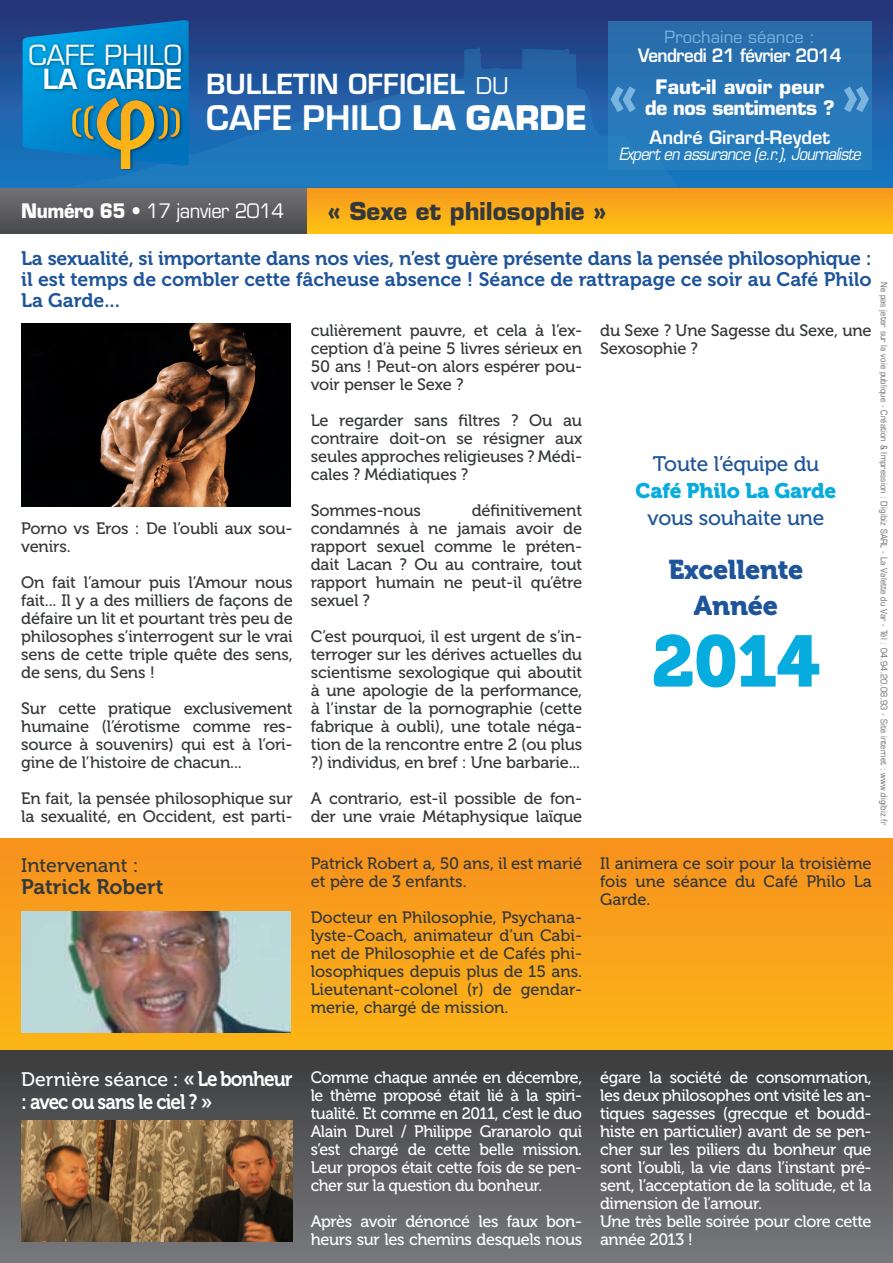
<style>
.page{position:relative;width:893px;height:1263px;background:#fff}
.page>*{position:absolute;margin:0;border:0;box-sizing:border-box;transform-origin:0 0}
.t1{font:72px "Museo 900";color:#07acdf}
.t2{font:700 54px "Eurostile LT Std";color:#7bb5df}
.t3{font:600 33px "Eurostile LT Std";color:#fff}
.t4{font:600 27px "Eurostile LT Std";color:#fff}
.t5{font:27px/24.3px "Eurostile LT Std";color:#fff;text-align:center}
.t6{font:27px "Museo 900";letter-spacing:-.01em;color:#1e549a}
.t7{font:700 24px "Eurostile LT Std";color:#35383a}
.t8{font:21px "Museo 500";letter-spacing:-.01em;color:#1e549a}
.t9{font:21px "Museo 700";letter-spacing:-.05em;color:#fff;scale:.9 1}
.t10{font:21px "Museo 900";letter-spacing:-.01em;color:#07acdf}
.t11{font:21px "Museo 700";color:#35383a}
.t12{font:19.5px/21px "Museo 700";color:#1e549a;text-align:justify}
.t13{font:19.5px "Museo 500";color:#fff}
.t14{font:19.5px "Eurostile LT Std";letter-spacing:-.025em;color:#fff;scale:.94 1}
.t15{font:700 19.5px "Eurostile LT Std";color:#fff}
.t16{font:700 19.5px "Eurostile LT Std";letter-spacing:-.025em;color:#fff}
.t17{font:19.5px "Museo 500";color:#35383a}
.t18{font:600 18px "Eurostile LT Std";letter-spacing:-.03em;color:#fff;scale:.94 1}
.t19{font:600 18px "Eurostile LT Std";color:#fff}
.t20{font:16.5px/18px "Museo 500";letter-spacing:-.01em;color:#35383a;text-align:justify}
.t21{font:16.5px/18px "Museo 500";letter-spacing:-.025em;color:#fff;text-align:justify}
.t22{font:italic 16.5px "Eurostile LT Std";letter-spacing:-.05em;color:#fff;scale:.9 1}
.t23{font:16.5px "Eurostile LT Std";color:#7bb5df}
.t24{font:condensed 9px "Eurostile LT Std";letter-spacing:.02em;color:#636366}
.s1{font-weight:600}
.s2{font-weight:400;font-size:22.5px}
.s3{font-weight:700}
.s4{font-family:"Museo 700";font-size:21px}
</style>
<div class="page">
<div style="left:0;top:838px;width:893px;height:213px;background:linear-gradient(to bottom,#f7911e,#fab418)"></div>
<div style="left:0;top:1050px;width:893px;height:213px;background:linear-gradient(to bottom,#3c3c3d,#79797d)"></div>
<div style="left:145px;top:187px;width:748px;height:47px;background:linear-gradient(to bottom,#f7961f,#fec411)"></div>
<div style="left:0;top:187px;width:306px;height:47px;background:linear-gradient(to bottom,#737477,#474849)"></div>
<div style="left:0;top:0;width:893px;height:187px;background:linear-gradient(to bottom,#273477,#177ec8)"></div>
<svg style="left:71px;top:47px;width:607px;height:140px;background:#2169ae"></svg>
<img style="left:21px;top:323px;width:270px;height:183px">
<div style="left:608px;top:21px;width:264px;height:148px;background:#2876b6"></div>
<svg style="left:23px;top:20px;width:166px;height:149px;background:#1b80af"></svg>
<img style="left:21px;top:1120px;width:272px;height:121px">
<img style="left:21px;top:911px;width:270px;height:121px">
<p class="t5" style="left:28px;top:43px;width:155px">CAFE PHILO<br><span class="s1">LA GARDE</span></p>
<p class="t4" style="left:206px;top:67px;width:304px">BULLETIN OFFICIEL <span class="s2">DU</span></p>
<p class="t3" style="left:206px;top:97px;width:383px">CAFE PHILO <span class="s3">LA GARDE</span></p>
<p class="t23" style="left:665px;top:27px;width:152px">Prochaine séance :</p>
<p class="t18" style="left:638px;top:45px;width:218px">Vendredi 21 février 2014</p>
<p class="t15" style="left:655px;top:75px;width:170px">Faut-il avoir peur</p>
<p class="t16" style="left:645px;top:96px;width:191px">de nos sentiments ?</p>
<p class="t19" style="left:650px;top:126px;width:182px">André Girard-Reydet</p>
<p class="t22" style="left:619px;top:144px;width:270px">Expert en assurance (e.r.), Journaliste</p>
<p class="t2" style="left:608px;top:61px;width:32px">«</p>
<p class="t2" style="left:842px;top:61px;width:32px">»</p>
<p class="t14" style="left:21px;top:199px;width:281px"><span class="s3">Numéro 65</span> <span class="s1">•</span> 17 janvier 2014</p>
<p class="t7" style="left:327px;top:196px;width:281px">« Sexe et philosophie »</p>
<p class="t12" style="left:21px;top:248px;width:852px">La sexualité, si importante dans nos vies, n’est guère présente dans la pensée philosophique : il est temps de combler cette fâcheuse absence ! Séance de rattrapage ce soir au Café Philo La Garde...</p>
<p class="t20" style="left:21px;top:519px;width:273px">Porno vs Eros : De l’oubli aux sou&shy;venirs.</p>
<p class="t20" style="left:21px;top:573px;width:273px">On fait l’amour puis l’Amour nous fait... Il y a des milliers de façons de défaire un lit et pourtant très peu de philosophes s’interrogent sur le vrai sens de cette triple quête des sens, de sens, du Sens !</p>
<p class="t20" style="left:21px;top:699px;width:273px">Sur cette pratique exclusivement humaine (l’érotisme comme res&shy;source à souvenirs) qui est à l’ori&shy;gine de l’histoire de chacun...</p>
<p class="t20" style="left:21px;top:789px;width:273px">En fait, la pensée philosophique sur la sexualité, en Occident, est parti-</p>
<p class="t20" style="left:311px;top:321px;width:273px">culièrement pauvre, et cela à l’ex&shy;ception d’à peine 5 livres sérieux en 50 ans ! Peut-on alors espérer pou&shy;voir penser le Sexe ?</p>
<p class="t20" style="left:311px;top:411px;width:273px">Le regarder sans filtres ? Ou au contraire doit-on se résigner aux seules approches religieuses ? Médi&shy;cales ? Médiatiques ?</p>
<p class="t20" style="left:311px;top:501px;width:112px">Sommes-nous</p>
<p class="t20" style="left:311px;top:501px;width:273px;text-indent:161px">définitivement condamnés à ne jamais avoir de rapport sexuel comme le préten&shy;dait Lacan ? Ou au contraire, tout rapport humain ne peut-il qu’être sexuel ?</p>
<p class="t20" style="left:311px;top:627px;width:273px">C’est pourquoi, il est urgent de s’in&shy;terroger sur les dérives actuelles du scientisme sexologique qui aboutit à une apologie de la performance, à l’instar de la pornographie (cette fabrique à oubli), une totale néga&shy;tion de la rencontre entre 2 (ou plus ?) individus, en bref : Une barbarie...</p>
<p class="t20" style="left:311px;top:789px;width:273px">A contrario, est-il possible de fon&shy;der une vraie Métaphysique laïque</p>
<p class="t20" style="left:600px;top:321px;width:273px">du Sexe ? Une Sagesse du Sexe, une<br>Sexosophie ?</p>
<p class="t8" style="left:653px;top:452px;width:168px">Toute l’équipe du</p>
<p class="t10" style="left:635px;top:478px;width:202px">Café Philo La Garde</p>
<p class="t8" style="left:648px;top:506px;width:178px">vous souhaite une</p>
<p class="t6" style="left:668px;top:554px;width:136px">Excellente</p>
<p class="t6" style="left:694px;top:590px;width:86px">Année</p>
<p class="t1" style="left:652px;top:620px;width:170px">2014</p>
<p class="t24" style="left:889px;top:282px;width:545px;rotate:90deg">Ne pas jeter sur la voie publique - Création &amp; Impression : Digibiz SARL - La Valette du Var - Tél : 04.94.20.08.93 - Site internet : www.digibiz.fr</p>
<p class="t17" style="left:21px;top:854px;width:119px">Intervenant :</p>
<p class="t11" style="left:21px;top:875px;width:144px">Patrick Robert</p>
<p class="t20" style="left:311px;top:855px;width:273px">Patrick Robert a, 50 ans, il est marié et père de 3 enfants.</p>
<p class="t20" style="left:311px;top:909px;width:273px">Docteur en Philosophie, Psychana&shy;lyste-Coach, animateur d’un Cabi&shy;net de Philosophie et de Cafés phi&shy;losophiques depuis plus de 15 ans.<br>Lieutenant-colonel (r) de gendar&shy;merie, chargé de mission.</p>
<p class="t20" style="left:600px;top:855px;width:273px">Il animera ce soir pour la troisième fois une séance du Café Philo La Garde.</p>
<p class="t13" style="left:21px;top:1069px;width:273px">Dernière séance : <span class="s4">« Le bonheur</span></p>
<p class="t9" style="left:21px;top:1090px;width:214px">: avec ou sans le ciel ? »</p>
<p class="t21" style="left:311px;top:1068px;width:273px">Comme chaque année en décembre, le thème proposé était lié à la spiri&shy;tualité. Et comme en 2011, c’est le duo Alain Durel / Philippe Granarolo qui s’est chargé de cette belle mission.<br>Leur propos était cette fois de se pen&shy;cher sur la question du bonheur.</p>
<p class="t21" style="left:311px;top:1212px;width:273px">Après avoir dénoncé les faux bon&shy;heurs sur les chemins desquels nous</p>
<p class="t21" style="left:600px;top:1068px;width:273px">égare la société de consommation, les deux philosophes ont visité les an&shy;tiques sagesses (grecque et boudd&shy;histe en particulier) avant de se pen&shy;cher sur les piliers du bonheur que sont l’oubli, la vie dans l’instant pré&shy;sent, l’acceptation de la solitude, et la dimension de l’amour.</p>
<p class="t21" style="left:600px;top:1212px;width:273px">Une très belle soirée pour clore cette année 2013 !</p>
</div>
